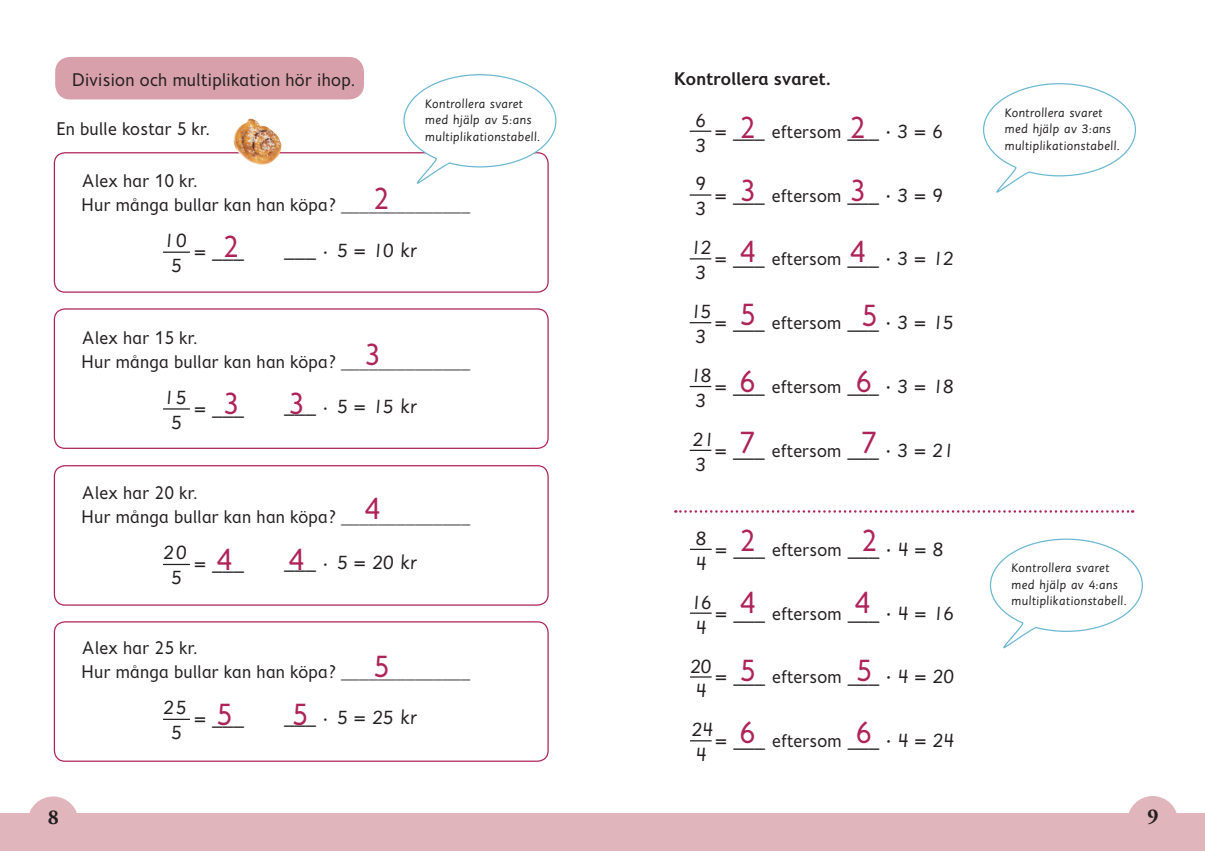
<style>
.page{position:relative;width:1205px;height:851px;background:#fff}
.page>*{position:absolute;margin:0;border:0;box-sizing:border-box;transform-origin:0 0}
.Brödtext{font:31.25px "Fiendstar";color:#ae2359}
.Siffror{font:21.25px "Sassoon Primary";color:#231f20}
.Siffror_2{font:21.25px "Sassoon Primary";color:#231f20}
.Särskild_text{font:21.25px "Sassoon Primary";letter-spacing:.1em;color:#231f20}
.t1{font:700 21.25px "Adobe Garamond Pro";color:#231f20}
.Brödtext-2{font:18.75px "Fiendstar";letter-spacing:.005em;color:#231f20}
.Brödtext-3{font:600 18.75px "Fiendstar";letter-spacing:.005em;color:#231f20}
.Brödtext-4{font:13.75px/16.2px "Sassoon Sans Slope Std";letter-spacing:.005em;color:#231f20}
.s1{font-family:"Fiendstar";font-size:18.75px}
.s2{font-family:"Myriad Pro"}
.s3{font-family:"Adobe Garamond Pro"}
</style>
<div class="page">
<div style="left:55px;top:57px;width:309px;height:42px;background:#d7a0aa;border-radius:15px"></div>
<div style="left:54px;top:152px;width:495px;height:141px;border:1px solid #ae2359;border-radius:11px"></div>
<div style="left:54px;top:308px;width:495px;height:141px;border:1px solid #ae2359;border-radius:11px"></div>
<div style="left:54px;top:465px;width:495px;height:140px;border:1px solid #ae2359;border-radius:11px"></div>
<div style="left:54px;top:621px;width:495px;height:140px;border:1px solid #ae2359;border-radius:11px"></div>
<img style="left:233px;top:119px;width:49px;height:46px">
<hr style="left:163px;top:251px;width:27px;height:2px;background:#231f20">
<svg style="left:163px;top:408px;width:27px;height:1px"></svg>
<hr style="left:163px;top:563px;width:27px;height:2px;background:#231f20">
<svg style="left:163px;top:718px;width:27px;height:1px"></svg>
<svg style="left:690px;top:131px;width:21px;height:1px"></svg>
<hr style="left:690px;top:194px;width:21px;height:2px;background:#231f20">
<svg style="left:690px;top:258px;width:21px;height:1px"></svg>
<svg style="left:690px;top:322px;width:21px;height:1px"></svg>
<svg style="left:690px;top:386px;width:21px;height:1px"></svg>
<hr style="left:690px;top:449px;width:21px;height:2px;background:#231f20">
<hr style="left:690px;top:548px;width:21px;height:2px;background:#231f20">
<svg style="left:690px;top:612px;width:21px;height:1px"></svg>
<svg style="left:690px;top:676px;width:21px;height:1px"></svg>
<svg style="left:690px;top:740px;width:21px;height:1px"></svg>
<svg style="left:675px;top:510px;width:458px;height:2px"></svg>
<svg style="left:983px;top:83px;width:153px;height:110px"></svg>
<svg style="left:403px;top:74px;width:154px;height:110px"></svg>
<svg style="left:989px;top:538px;width:154px;height:110px"></svg>
<div style="left:0;top:813px;width:1205px;height:37px;background:#e0b5bb"></div>
<div style="left:28px;top:796px;width:51px;height:51px;background:#e0b5bb;border-radius:50%"></div>
<div style="left:1127px;top:795px;width:51px;height:51px;background:#e0b5bb;border-radius:50%"></div>
<p class="Brödtext-2" style="left:72px;top:69px;width:285px">Division och multiplikation hör ihop.</p>
<p class="Brödtext-3" style="left:674px;top:68px;width:159px">Kontrollera svaret.</p>
<p class="Siffror" style="left:695px;top:108px;width:12px">6</p>
<p class="Brödtext-4" style="left:425px;top:96px;width:117px">Kontrollera svaret med hjälp av 5:ans multiplikationstabell.</p>
<p class="Brödtext" style="left:739px;top:110px;width:18px">2</p>
<p class="Brödtext" style="left:849px;top:110px;width:18px">2</p>
<p class="Brödtext-2" style="left:56px;top:119px;width:155px">En bulle kostar 5 kr.</p>
<p class="Siffror" style="left:715px;top:119px;width:229px">= ___ <span class="s1">eftersom</span> ___ <span class="s2">∙</span> 3 = 6</p>
<p class="Siffror" style="left:695px;top:133px;width:12px">3</p>
<p class="Brödtext-2" style="left:81px;top:170px;width:118px">Alex har 10 kr.</p>
<p class="Brödtext-2" style="left:81px;top:194px;width:390px">Hur många bullar kan han köpa? ______________</p>
<p class="Brödtext" style="left:373px;top:181px;width:18px">2</p>
<p class="Särskild_text" style="left:163px;top:229px;width:25px">10</p>
<p class="Särskild_text" style="left:171px;top:253px;width:12px">5</p>
<p class="Brödtext" style="left:223px;top:229px;width:18px">2</p>
<p class="Särskild_text" style="left:195px;top:240px;width:51px">= ___</p>
<p class="Siffror_2" style="left:284px;top:238px;width:134px">___ <span class="s3">∙</span> 5 = 10 kr</p>
<p class="Brödtext-2" style="left:81px;top:327px;width:118px">Alex har 15 kr.</p>
<p class="Brödtext-2" style="left:81px;top:351px;width:390px">Hur många bullar kan han köpa? ______________</p>
<p class="Brödtext" style="left:364px;top:337px;width:18px">3</p>
<p class="Särskild_text" style="left:163px;top:385px;width:25px">15</p>
<p class="Särskild_text" style="left:171px;top:410px;width:12px">5</p>
<p class="Brödtext" style="left:223px;top:386px;width:18px">3</p>
<p class="Brödtext" style="left:288px;top:386px;width:18px">3</p>
<p class="Siffror_2" style="left:284px;top:395px;width:134px">___ <span class="s3">∙</span> 5 = 15 kr</p>
<p class="Särskild_text" style="left:195px;top:396px;width:51px">= ___</p>
<p class="Brödtext-2" style="left:81px;top:482px;width:118px">Alex har 20 kr.</p>
<p class="Brödtext-2" style="left:81px;top:506px;width:390px">Hur många bullar kan han köpa? ______________</p>
<p class="Brödtext" style="left:364px;top:491px;width:18px">4</p>
<p class="Särskild_text" style="left:163px;top:541px;width:25px">20</p>
<p class="Särskild_text" style="left:171px;top:565px;width:12px">5</p>
<p class="Brödtext" style="left:216px;top:541px;width:18px">4</p>
<p class="Brödtext" style="left:288px;top:541px;width:18px">4</p>
<p class="Siffror_2" style="left:284px;top:550px;width:134px">___ <span class="s3">∙</span> 5 = 20 kr</p>
<p class="Särskild_text" style="left:195px;top:552px;width:51px">= ___</p>
<p class="Brödtext-2" style="left:81px;top:637px;width:118px">Alex har 25 kr.</p>
<p class="Brödtext-2" style="left:81px;top:661px;width:390px">Hur många bullar kan han köpa? ______________</p>
<p class="Brödtext" style="left:373px;top:649px;width:18px">5</p>
<p class="Särskild_text" style="left:163px;top:695px;width:25px">25</p>
<p class="Särskild_text" style="left:171px;top:720px;width:12px">5</p>
<p class="Brödtext" style="left:216px;top:696px;width:18px">5</p>
<p class="Brödtext" style="left:292px;top:696px;width:18px">5</p>
<p class="Siffror_2" style="left:284px;top:705px;width:134px">___ <span class="s3">∙</span> 5 = 25 kr</p>
<p class="Särskild_text" style="left:195px;top:706px;width:51px">= ___</p>
<p class="Siffror" style="left:695px;top:172px;width:12px">9</p>
<p class="Siffror" style="left:695px;top:197px;width:12px">3</p>
<p class="Brödtext" style="left:739px;top:173px;width:18px">3</p>
<p class="Brödtext" style="left:849px;top:173px;width:18px">3</p>
<p class="Siffror" style="left:715px;top:183px;width:229px">= ___ <span class="s1">eftersom</span> ___ <span class="s2">∙</span> 3 = 9</p>
<p class="Siffror" style="left:690px;top:236px;width:23px">12</p>
<p class="Brödtext" style="left:739px;top:234px;width:18px">4</p>
<p class="Brödtext" style="left:849px;top:234px;width:18px">4</p>
<p class="Siffror" style="left:715px;top:247px;width:239px">= ___ <span class="s1">eftersom</span> ___ <span class="s2">∙</span> 3 = 12</p>
<p class="Siffror" style="left:695px;top:261px;width:12px">3</p>
<p class="Brödtext" style="left:739px;top:297px;width:18px">5</p>
<p class="Brödtext" style="left:861px;top:298px;width:18px">5</p>
<p class="Siffror" style="left:690px;top:299px;width:23px">15</p>
<p class="Siffror" style="left:715px;top:311px;width:239px">= ___ <span class="s1">eftersom</span> ___ <span class="s2">∙</span> 3 = 15</p>
<p class="Siffror" style="left:695px;top:325px;width:12px">3</p>
<p class="Siffror" style="left:690px;top:363px;width:23px">18</p>
<p class="Brödtext" style="left:739px;top:364px;width:18px">6</p>
<p class="Brödtext" style="left:739px;top:425px;width:18px">7</p>
<p class="Brödtext" style="left:856px;top:364px;width:18px">6</p>
<p class="Siffror" style="left:715px;top:374px;width:239px">= ___ <span class="s1">eftersom</span> ___ <span class="s2">∙</span> 3 = 18</p>
<p class="Siffror" style="left:695px;top:388px;width:12px">3</p>
<p class="Brödtext" style="left:861px;top:425px;width:18px">7</p>
<p class="Siffror" style="left:692px;top:427px;width:23px">21</p>
<p class="Siffror" style="left:715px;top:438px;width:239px">= ___ <span class="s1">eftersom</span> ___ <span class="s2">∙</span> 3 = 21</p>
<p class="Siffror" style="left:695px;top:452px;width:12px">3</p>
<p class="Siffror" style="left:695px;top:526px;width:12px">8</p>
<p class="Siffror" style="left:695px;top:551px;width:12px">4</p>
<p class="Brödtext" style="left:739px;top:523px;width:18px">2</p>
<p class="Brödtext" style="left:861px;top:523px;width:18px">2</p>
<p class="Siffror" style="left:716px;top:537px;width:229px">= ___ <span class="s1">eftersom</span> ___ <span class="s2">∙</span> 4 = 8</p>
<p class="Brödtext" style="left:739px;top:585px;width:18px">4</p>
<p class="Brödtext" style="left:854px;top:585px;width:18px">4</p>
<p class="Siffror" style="left:690px;top:590px;width:23px">16</p>
<p class="Siffror" style="left:716px;top:601px;width:239px">= ___ <span class="s1">eftersom</span> ___ <span class="s2">∙</span> 4 = 16</p>
<p class="Siffror" style="left:695px;top:615px;width:12px">4</p>
<p class="Siffror" style="left:690px;top:654px;width:23px">20</p>
<p class="Brödtext" style="left:739px;top:653px;width:18px">5</p>
<p class="Brödtext" style="left:856px;top:653px;width:18px">5</p>
<p class="Siffror" style="left:716px;top:665px;width:239px">= ___ <span class="s1">eftersom</span> ___ <span class="s2">∙</span> 4 = 20</p>
<p class="Siffror" style="left:695px;top:679px;width:12px">4</p>
<p class="Brödtext" style="left:739px;top:715px;width:18px">6</p>
<p class="Brödtext" style="left:856px;top:715px;width:18px">6</p>
<p class="Siffror" style="left:691px;top:717px;width:23px">24</p>
<p class="Siffror" style="left:716px;top:728px;width:239px">= ___ <span class="s1">eftersom</span> ___ <span class="s2">∙</span> 4 = 24</p>
<p class="Siffror" style="left:695px;top:742px;width:12px">4</p>
<p class="Brödtext-4" style="left:1004px;top:104px;width:117px">Kontrollera svaret med hjälp av 3:ans multiplikationstabell.</p>
<p class="Brödtext-4" style="left:1011px;top:560px;width:117px">Kontrollera svaret med hjälp av 4:ans multiplikationstabell.</p>
<p class="t1" style="left:48px;top:804px;width:13px">8</p>
<p class="t1" style="left:1147px;top:803px;width:13px">9</p>
</div>
